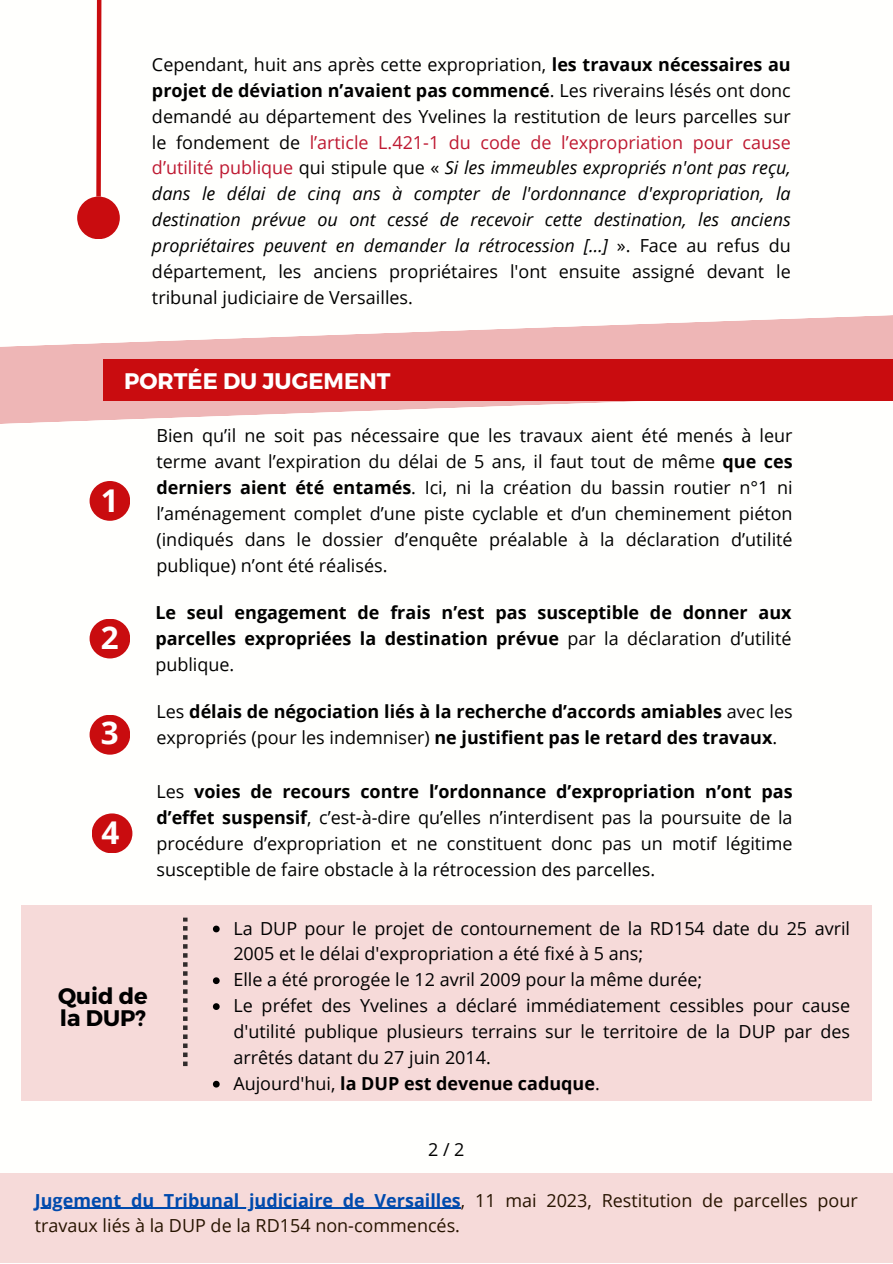
<style>
.page{position:relative;width:893px;height:1264px;background:#fff}
.page>*{position:absolute;margin:0;border:0;box-sizing:border-box;transform-origin:0 0}
.t1{font:700 31.35px "Open Sans";color:#fff}
.t2{font:700 22.5px "Montserrat";color:#fff}
.t3{font:700 22.5px/22.5px "Montserrat";color:#000}
.t4{font:18px/25.8px "Open Sans";color:#000;text-align:justify}
.t5{font:700 18px/25.8px "Open Sans";color:#000;text-align:justify}
.t6{font:18px/25.8px "Open Sans";color:#271400}
.s1{font-weight:700}
.s2{color:#be1931}
.s3{font-style:italic}
.s4{font-weight:400}
.s5{font-weight:700;color:#004aad}
</style>
<div class="page">
<div style="left:21px;top:905px;width:850px;height:196px;background:#f6dad9"></div>
<svg style="left:213px;top:925px;width:7px;height:7px"></svg>
<svg style="left:213px;top:977px;width:7px;height:7px"></svg>
<svg style="left:213px;top:1003px;width:7px;height:6px"></svg>
<svg style="left:213px;top:1080px;width:7px;height:7px"></svg>
<div style="left:90px;top:481px;width:40px;height:40px;background:#c90c0f;border-radius:50%"></div>
<div style="left:90px;top:618px;width:40px;height:40px;background:#c90c0f;border-radius:50%"></div>
<div style="left:90px;top:714px;width:40px;height:40px;background:#c90c0f;border-radius:50%"></div>
<div style="left:92px;top:813px;width:40px;height:40px;background:#c90c0f;border-radius:50%"></div>
<div style="left:0;top:1173px;width:892px;height:89px;background:#f6dad9"></div>
<svg style="left:96px;top:0;width:6px;height:196px"></svg>
<div style="left:77px;top:196px;width:43px;height:43px;background:#c90c0f;border-radius:50%"></div>
<svg style="left:0;top:315px;width:892px;height:109px;fill:#eeb6b6"></svg>
<div style="left:103px;top:359px;width:789px;height:41px;background:#c90c0f"></div>
<svg style="left:183px;top:917px;width:4px;height:149px"></svg>
<hr style="left:35px;top:1207px;width:426px;height:1px;background:#004aad">
<p class="t4" style="left:152px;top:51px;width:640px">Cependant, huit ans après cette expropriation, <span class="s1">les travaux nécessaires au projet de déviation n’avaient pas commencé</span>. Les riverains lésés ont donc demandé au département des Yvelines la restitution de leurs parcelles sur le fondement de <span class="s2">l’article L.421-1 du code de l’expropriation pour cause d’utilité publique</span> qui stipule que « <span class="s3">Si les immeubles expropriés n'ont pas reçu, dans le délai de cinq ans à compter de l'ordonnance d'expropriation, la destination prévue ou ont cessé de recevoir cette destination, les anciens propriétaires peuvent en demander la rétrocession […]</span> ». Face au refus du département, les anciens propriétaires l'ont ensuite assigné devant le tribunal judiciaire de Versailles.</p>
<p class="t2" style="left:124px;top:366px;width:268px">PORTÉE DU JUGEMENT</p>
<p class="t1" style="left:101px;top:478px;width:19px">1</p>
<p class="t1" style="left:101px;top:616px;width:19px">2</p>
<p class="t1" style="left:101px;top:710px;width:19px">3</p>
<p class="t1" style="left:102px;top:810px;width:19px">4</p>
<p class="t4" style="left:156px;top:422px;width:637px">Bien qu’il ne soit pas nécessaire que les travaux aient été menés à leur terme avant l’expiration du délai de 5 ans, il faut tout de même <span class="s1">que ces derniers aient été entamés</span>. Ici, ni la création du bassin routier n°1 ni l’aménagement complet d’une piste cyclable et d’un cheminement piéton (indiqués dans le dossier d’enquête préalable à la déclaration d’utilité publique) n’ont été réalisés.</p>
<p class="t5" style="left:155px;top:599px;width:637px">Le seul engagement de frais n’est pas susceptible de donner aux parcelles expropriées la destination prévue <span class="s4">par la déclaration d’utilité publique.</span></p>
<p class="t5" style="left:156px;top:698px;width:637px"><span class="s4">Les</span> délais de négociation liés à la recherche d’accords amiables <span class="s4">avec les expropriés (pour les indemniser)</span> ne justifient pas le retard des travaux<span class="s4">.</span></p>
<p class="t4" style="left:156px;top:778px;width:637px">Les <span class="s1">voies de recours contre l’ordonnance d’expropriation n’ont pas d’effet suspensif</span>, c’est-à-dire qu’elles n’interdisent pas la poursuite de la procédure d’expropriation et ne constituent donc pas un motif légitime susceptible de faire obstacle à la rétrocession des parcelles.</p>
<p class="t3" style="left:58px;top:983px;width:91px">Quid de la DUP?</p>
<p class="t4" style="left:233px;top:914px;width:618px">La DUP pour le projet de contournement de la RD154 date du 25 avril<br>2005 et le délai d'expropriation a été fixé à 5 ans;</p>
<p class="t4" style="left:233px;top:966px;width:470px">Elle a été prorogée le 12 avril 2009 pour la même durée;</p>
<p class="t4" style="left:233px;top:992px;width:618px">Le préfet des Yvelines a déclaré immédiatement cessibles pour cause d'utilité publique plusieurs terrains sur le territoire de la DUP par des arrêtés datant du 27 juin 2014.</p>
<p class="t5" style="left:233px;top:1069px;width:368px"><span class="s4">Aujourd'hui,</span> la DUP est devenue caduque<span class="s4">.</span></p>
<p class="t4" style="left:428px;top:1136px;width:38px">2/2</p>
<p class="t6" style="left:35px;top:1186px;width:824px"><span class="s5">Jugement du Tribunal judiciaire de Versailles</span>, 11 mai 2023, Restitution de parcelles pour travaux liés à la DUP de la RD154 non-commencés.</p>
</div>
